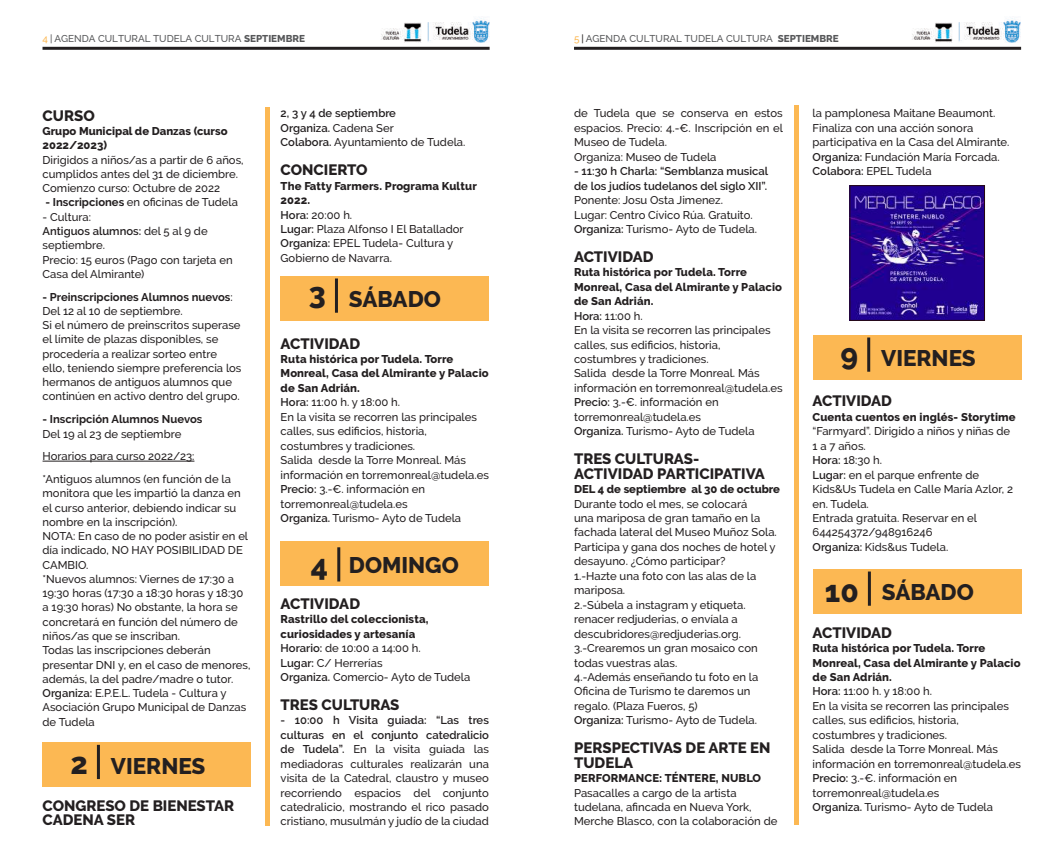
<style>
.page{position:relative;width:1063px;height:851px;background:#fff}
.page>*{position:absolute;margin:0;border:0;box-sizing:border-box;transform-origin:0 0}
.t1{font:800 22.5px "Raleway";color:#231f20}
.t2{font:800 15px/14.4px "Raleway";color:#231f20}
.t3{font:500 11.25px/14.4px "Raleway";color:#231f20}
.t4{font:800 11.25px/14.4px "Raleway";letter-spacing:.01em;color:#231f20}
.t5{font:600 11.25px/14.4px "Raleway";color:#231f20}
.t6{font:700 11.25px "Raleway";color:#231f20}
.t7{font:500 9.9px "Raleway";color:#57585a}
.s1{color:#fcb853}
.s2{font-weight:800}
.s3{color:#231f20}
.s4{font-weight:700}
.s5{font-weight:600}
.s6{font-size:30px}
.s7{font-weight:500}
</style>
<div class="page">
<hr style="left:43px;top:47px;width:447px;height:3px;background:#231f20">
<hr style="left:574px;top:47px;width:447px;height:3px;background:#231f20">
<img style="left:381px;top:17px;width:109px;height:26px">
<img style="left:912px;top:17px;width:108px;height:26px">
<hr style="left:43px;top:461px;width:151px;height:1px;background:#231f20">
<hr style="left:265px;top:107px;width:4px;height:718px;background:#fcb853">
<hr style="left:794px;top:105px;width:4px;height:719px;background:#fcb853">
<div style="left:43px;top:742px;width:208px;height:44px;background:#fcb853"></div>
<hr style="left:97px;top:744px;width:3px;height:35px;background:#231f20">
<div style="left:281px;top:541px;width:208px;height:45px;background:#fcb853"></div>
<hr style="left:337px;top:547px;width:3px;height:34px;background:#231f20">
<div style="left:814px;top:568px;width:208px;height:45px;background:#fcb853"></div>
<hr style="left:868px;top:571px;width:3px;height:34px;background:#231f20">
<div style="left:813px;top:334px;width:208px;height:45px;background:#fcb853"></div>
<hr style="left:867px;top:337px;width:3px;height:34px;background:#231f20">
<div style="left:281px;top:276px;width:208px;height:44px;background:#fcb853"></div>
<hr style="left:335px;top:278px;width:3px;height:34px;background:#231f20">
<img style="left:852px;top:187px;width:131px;height:132px">
<div style="left:850px;top:185px;width:135px;height:136px;border:1px solid #260a0f"></div>
<p class="t7" style="left:43px;top:32px;width:264px"><span class="s1">4</span> | AGENDA CULTURAL TUDELA CULTURA <span class="s2">SEPTIEMBRE</span></p>
<p class="t7" style="left:574px;top:32px;width:266px"><span class="s1">5</span> <span class="s3">|</span> AGENDA CULTURAL TUDELA CULTURA <span class="s2">SEPTIEMBRE</span></p>
<h2 class="t2" style="left:43px;top:108px;width:54px">CURSO</h2>
<p class="t4" style="left:43px;top:124px;width:186px">Grupo Municipal de Danzas (curso<br>2022/2023)</p>
<p class="t3" style="left:43px;top:152px;width:203px">Dirigidos a niños/as a partir de 6 años, cumplidos antes del 31 de diciembre.<br>Comienzo curso: Octubre de 2022</p>
<p class="t3" style="left:45px;top:195px;width:194px"><span class="s4">- Inscripciones</span> en oficinas de Tudela</p>
<p class="t3" style="left:43px;top:210px;width:192px">- Cultura:<br><span class="s5">Antiguos alumnos:</span> del 5 al 9 de septiembre.<br>Precio: 15 euros (Pago con tarjeta en<br>Casa del Almirante)</p>
<p class="t3" style="left:43px;top:289px;width:200px"><span class="s4">- Preinscripciones Alumnos nuevos</span>:<br>Del 12 al 10 de septiembre.<br>Si el número de preinscritos superase el límite de plazas disponibles, se procedería a realizar sorteo entre ello, teniendo siempre preferencia los hermanos de antiguos alumnos que continúen en activo dentro del grupo.</p>
<p class="t6" style="left:43px;top:413px;width:161px">- Inscripción Alumnos Nuevos</p>
<p class="t3" style="left:43px;top:422px;width:190px;line-height:22.8px">Del 19 al 23 de septiembre<br>Horarios para curso 2022/23: *Antiguos alumnos (en función de la</p>
<p class="t3" style="left:43px;top:486px;width:209px">monitora que les impartió la danza en el curso anterior, debiendo indicar su nombre en la inscripción).<br>NOTA: En caso de no poder asistir en el día indicado, NO HAY POSIBILIDAD DE<br>CAMBIO.<br>*Nuevos alumnos: Viernes de 17:30 a<br>19:30 horas (17:30 a 18:30 horas y 18:30 a 19:30 horas) No obstante, la hora se concretará en función del número de niños/as que se inscriban.<br>Todas las inscripciones deberán presentar DNI y, en el caso de menores, además, la del padre/madre o tutor.<br><span class="s5">Organiza:</span> E.P.E.L. Tudela - Cultura y<br>Asociación Grupo Municipal de Danzas de Tudela</p>
<h1 class="t1" style="left:70px;top:752px;width:136px"><span class="s6">2</span> VIERNES</h1>
<h2 class="t2" style="left:43px;top:798px;width:193px">CONGRESO DE BIENESTAR<br>CADENA SER</h2>
<p class="t5" style="left:281px;top:106px;width:186px">2, 3 y 4 de septiembre<br>Organiza. <span class="s7">Cadena Ser<br></span>Colabora. <span class="s7">Ayuntamiento de Tudela.</span></p>
<h2 class="t2" style="left:281px;top:163px;width:88px">CONCIERTO</h2>
<p class="t3" style="left:281px;top:178px;width:198px"><span class="s2">The Fatty Farmers. Programa Kultur<br>2022.<br></span><span class="s5">Hora:</span> 20:00 h.<br><span class="s5">Lugar:</span> Plaza Alfonso I El Batallador<br><span class="s5">Organiza:</span> EPEL Tudela- Cultura y<br>Gobierno de Navarra.</p>
<h1 class="t1" style="left:309px;top:286px;width:134px"><span class="s6">3</span> SÁBADO</h1>
<h2 class="t2" style="left:281px;top:336px;width:81px">ACTIVIDAD</h2>
<p class="t3" style="left:281px;top:352px;width:210px"><span class="s2">Ruta histórica por Tudela. Torre<br>Monreal, Casa del Almirante y Palacio de San Adrián.<br></span><span class="s5">Hora:</span> 11:00 h. y 18:00 h.<br>En la visita se recorren las principales calles, sus edificios, historia, costumbres y tradiciones.<br>Salida desde la Torre Monreal. Más información en torremonreal@tudela.es<br><span class="s5">Precio:</span> 3.-€. información en torremonreal@tudela.es<br><span class="s5">Organiza.</span> Turismo- Ayto de Tudela</p>
<h1 class="t1" style="left:311px;top:552px;width:150px"><span class="s6">4</span> DOMINGO</h1>
<h2 class="t2" style="left:281px;top:596px;width:81px">ACTIVIDAD</h2>
<p class="t4" style="left:281px;top:612px;width:191px">Rastrillo del coleccionista, curiosidades y artesanía<br><span class="s5">Horario:</span> <span class="s7">de 10:00 a 14:00 h.<br></span><span class="s5">Lugar:</span> <span class="s7">C/ Herrerías<br></span><span class="s5">Organiza.</span> <span class="s7">Comercio- Ayto de Tudela</span></p>
<h2 class="t2" style="left:281px;top:697px;width:120px">TRES CULTURAS</h2>
<p class="t3" style="left:281px;top:713px;width:210px;text-align:justify"><span class="s5">- 10:00 h Visita guiada: “Las tres culturas en el conjunto catedralicio de Tudela”.</span> En la visita guiada las mediadoras culturales realizarán una visita de la Catedral, claustro y museo recorriendo espacios del conjunto catedralicio, mostrando el rico pasado cristiano, musulmán y judío de la ciudad</p>
<p class="t3" style="left:574px;top:106px;width:211px">de Tudela que se conserva en estos espacios. Precio: 4.-€. Inscripción en el<br>Museo de Tudela.<br>Organiza: Museo de Tudela</p>
<p class="t5" style="left:574px;top:164px;width:196px">- 11:30 h Charla: “Semblanza musical de los judíos tudelanos del siglo XII”.</p>
<p class="t3" style="left:574px;top:193px;width:184px">Ponente: Josu Osta Jimenez.<br>Lugar: Centro Cívico Rúa. Gratuito.<br><span class="s5">Organiza:</span> Turismo- Ayto de Tudela.</p>
<h2 class="t2" style="left:574px;top:249px;width:81px">ACTIVIDAD</h2>
<p class="t3" style="left:574px;top:265px;width:210px"><span class="s2">Ruta histórica por Tudela. Torre<br>Monreal, Casa del Almirante y Palacio de San Adrián.<br></span><span class="s5">Hora:</span> 11:00 h.<br>En la visita se recorren las principales calles, sus edificios, historia, costumbres y tradiciones.<br>Salida desde la Torre Monreal. Más información en torremonreal@tudela.es<br><span class="s5">Precio:</span> 3.-€. información en torremonreal@tudela.es<br><span class="s5">Organiza.</span> Turismo- Ayto de Tudela</p>
<h2 class="t2" style="left:574px;top:451px;width:192px">TRES CULTURAS-<br>ACTIVIDAD PARTICIPATIVA</h2>
<p class="t4" style="left:574px;top:482px;width:207px">DEL 4 de septiembre al 30 de octubre</p>
<p class="t3" style="left:574px;top:496px;width:204px">Durante todo el mes, se colocará<br>una mariposa de gran tamaño en la fachada lateral del Museo Muñoz Sola.<br>Participa y gana dos noches de hotel y desayuno. ¿Cómo participar?<br>1.-Hazte una foto con las alas de la mariposa.<br>2.-Súbela a instagram y etiqueta. renacer redjuderias, o envíala a descubridores@redjuderias.org.<br>3.-Crearemos un gran mosaico con todas vuestras alas.<br>4.-Además enseñando tu foto en la<br>Oficina de Turismo te daremos un regalo. (Plaza Fueros, 5)<br><span class="s5">Organiza:</span> Turismo- Ayto de Tudela.</p>
<h2 class="t2" style="left:574px;top:740px;width:198px">PERSPECTIVAS DE ARTE EN<br>TUDELA</h2>
<p class="t4" style="left:574px;top:770px;width:189px">PERFORMANCE: TÉNTERE, NUBLO</p>
<p class="t3" style="left:574px;top:785px;width:205px">Pasacalles a cargo de la artista tudelana, afincada en Nueva York,<br>Merche Blasco, con la colaboración de</p>
<p class="t3" style="left:813px;top:106px;width:199px">la pamplonesa Maitane Beaumont.<br>Finaliza con una acción sonora participativa en la Casa del Almirante.<br><span class="s5">Organiza:</span> Fundación María Forcada.<br><span class="s5">Colabora:</span> EPEL Tudela</p>
<h1 class="t1" style="left:840px;top:345px;width:137px"><span class="s6">9</span> VIERNES</h1>
<h2 class="t2" style="left:813px;top:394px;width:81px">ACTIVIDAD</h2>
<p class="t4" style="left:813px;top:409px;width:205px">Cuenta cuentos en inglés- Storytime</p>
<p class="t3" style="left:813px;top:424px;width:202px">“Farmyard”. Dirigido a niños y niñas de<br>1 a 7 años.<br><span class="s5">Hora:</span> 18:30 h.<br><span class="s5">Lugar:</span> en el parque enfrente de<br>Kids&amp;Us Tudela en Calle María Azlor, 2 en. Tudela.<br>Entrada gratuita. Reservar en el<br>644254372/948916246<br><span class="s5">Organiza:</span> Kids&amp;us Tudela.</p>
<h1 class="t1" style="left:825px;top:579px;width:151px"><span class="s6">10</span> SÁBADO</h1>
<h2 class="t2" style="left:813px;top:625px;width:81px">ACTIVIDAD</h2>
<p class="t3" style="left:813px;top:640px;width:210px"><span class="s2">Ruta histórica por Tudela. Torre<br>Monreal, Casa del Almirante y Palacio de San Adrián.<br></span><span class="s5">Hora:</span> 11:00 h. y 18:00 h.<br>En la visita se recorren las principales calles, sus edificios, historia, costumbres y tradiciones.<br>Salida desde la Torre Monreal. Más información en torremonreal@tudela.es<br><span class="s5">Precio:</span> 3.-€. información en torremonreal@tudela.es<br><span class="s5">Organiza.</span> Turismo- Ayto de Tudela</p>
</div>
